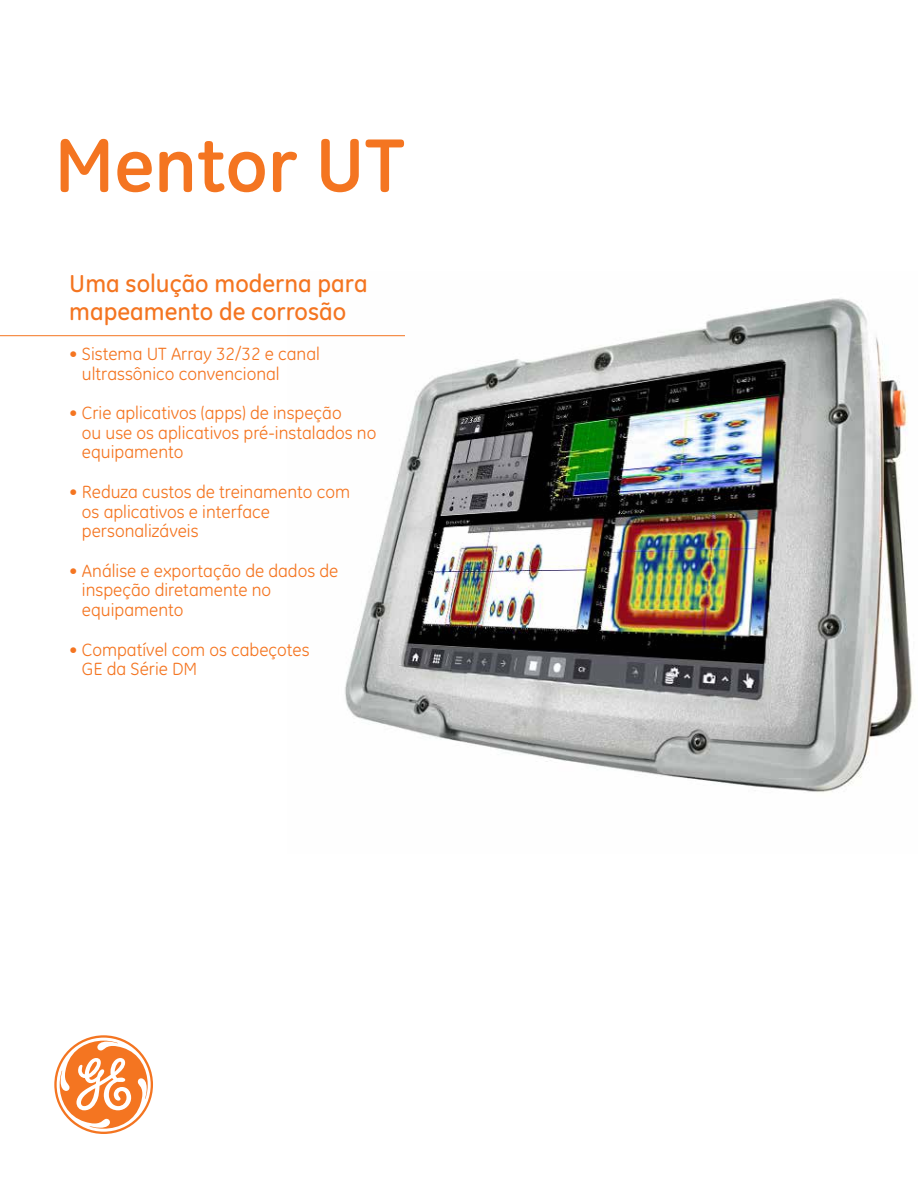
<style>
.page{position:relative;width:918px;height:1188px;background:#fff}
.page>*{position:absolute;margin:0;border:0;box-sizing:border-box;transform-origin:0 0}
.t1{font:700 76.5px "GE Inspira";color:#f47521}
.t2{font:500 24.75px/28.5px "GE Inspira";color:#f47521}
.t3{font:18px/19.5px "GE Inspira";color:#f47521}
</style>
<div class="page">
<svg style="left:54px;top:1035px;width:99px;height:99px"></svg>
<img style="left:287px;top:298px;width:628px;height:494px">
<hr style="left:0;top:335px;width:405px;height:1px;background:#f47521">
<h1 class="t1" style="left:54px;top:116px;width:352px">Mentor UT</h1>
<h2 class="t2" style="left:69px;top:269px;width:300px">Uma solução moderna para mapeamento de corrosão</h2>
<p class="t3" style="left:82px;top:344px;width:239px;text-indent:-13px">• Sistema UT Array 32/32 e canal ultrassônico convencional</p>
<p class="t3" style="left:82px;top:403px;width:296px;text-indent:-13px">• Crie aplicativos (apps) de inspeção<br>ou use os aplicativos pré-instalados no equipamento</p>
<p class="t3" style="left:82px;top:482px;width:270px;text-indent:-13px">• Reduza custos de treinamento com os aplicativos e interface personalizáveis</p>
<p class="t3" style="left:82px;top:561px;width:258px;text-indent:-13px">• Análise e exportação de dados de inspeção diretamente no equipamento</p>
<p class="t3" style="left:82px;top:640px;width:229px;text-indent:-13px">• Compatível com os cabeçotes<br>GE da Série DM</p>
</div>
